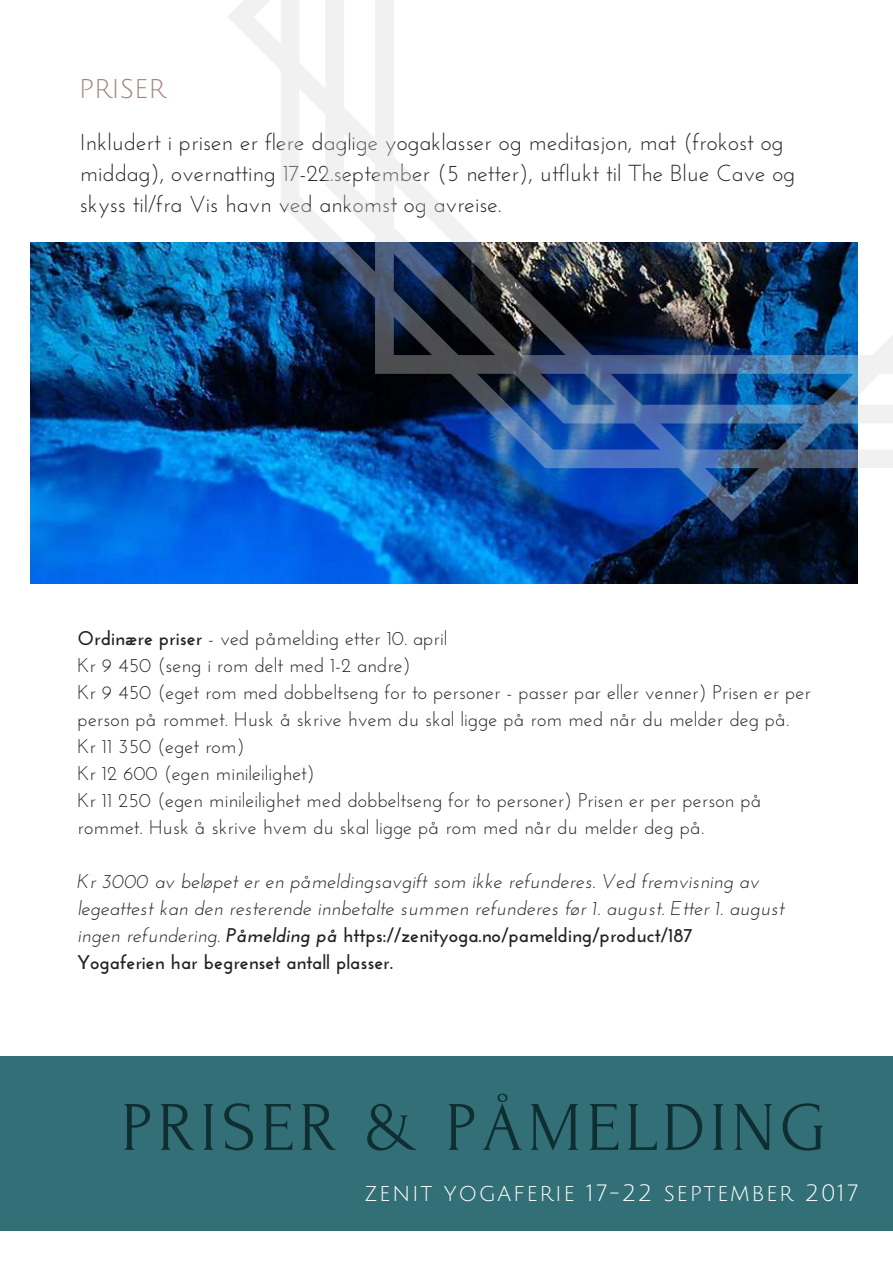
<style>
.page{position:relative;width:893px;height:1263px;background:#fff}
.page>*{position:absolute;margin:0;border:0;box-sizing:border-box;transform-origin:0 0}
.t1{font:69.45px "Forum";letter-spacing:.07em;color:#0e2e32}
.t2{font:26.4px "Julius Sans One";color:#a4837c}
.t3{font:23.1px/31.5px "Josefin Sans";color:#222}
.t4{font:23.1px "Julius Sans One";letter-spacing:.07em;color:#fff}
.t5{font:19.8px/27px "Josefin Sans";color:#222}
.t6{font:italic 19.8px/27px "Josefin Sans";color:#222}
.s1{font-weight:700}
.s2{font-weight:700;font-style:normal}
</style>
<div class="page">
<img style="left:30px;top:243px;width:827px;height:340px">
<img style="left:227px;top:0;width:665px;height:522px">
<div style="left:0;top:1057px;width:892px;height:174px;background:#326f76"></div>
<h2 class="t2" style="left:79px;top:75px;width:88px">PRISER</h2>
<p class="t3" style="left:80px;top:128px;width:717px">Inkludert i prisen er flere daglige yogaklasser og meditasjon, mat (frokost og middag), overnatting 17-22.september (5 netter), utflukt til The Blue Cave og skyss til/fra Vis havn ved ankomst og avreise.</p>
<p class="t5" style="left:78px;top:627px;width:735px"><span class="s1">Ordinære priser</span> - ved påmelding etter 10. april<br>Kr 9 450 (seng i rom delt med 1-2 andre)<br>Kr 9 450 (eget rom med dobbeltseng for to personer - passer par eller venner) Prisen er per person på rommet. Husk å skrive hvem du skal ligge på rom med når du melder deg på.<br>Kr 11 350 (eget rom)<br>Kr 12 600 (egen minileilighet)<br>Kr 11 250 (egen minileilighet med dobbeltseng for to personer) Prisen er per person på rommet. Husk å skrive hvem du skal ligge på rom med når du melder deg på.</p>
<p class="t6" style="left:78px;top:870px;width:708px">Kr 3000 av beløpet er en påmeldingsavgift som ikke refunderes. Ved fremvisning av legeattest kan den resterende innbetalte summen refunderes før 1. august. Etter 1. august ingen refundering. <span class="s1">Påmelding på</span> <span class="s2">https://zenityoga.no/pamelding/product/187<br>Yogaferien har begrenset antall plasser.</span></p>
<h1 class="t1" style="left:121px;top:1090px;width:705px">PRISER &amp; PÅMELDING</h1>
<p class="t4" style="left:364px;top:1181px;width:495px">zenit yogaferie 17-22 september 2017</p>
</div>
